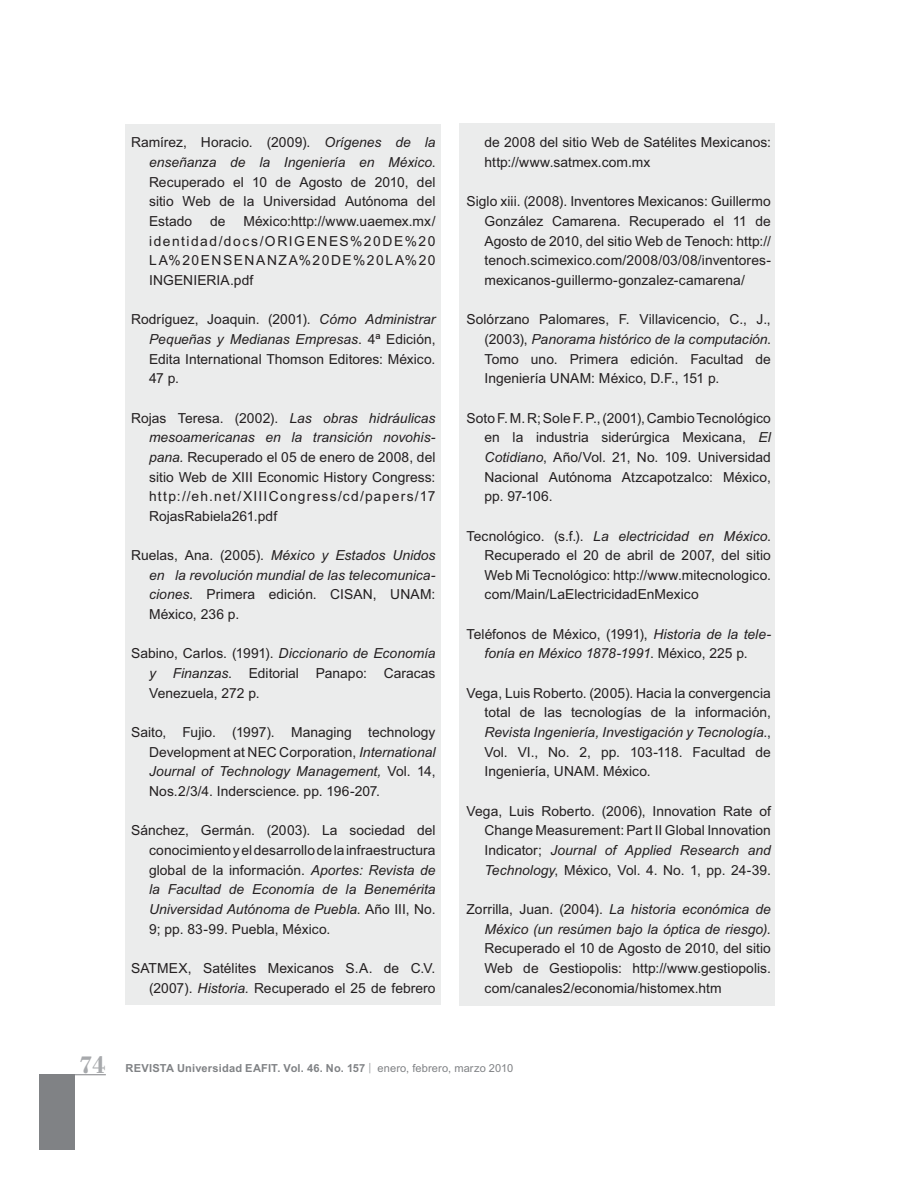
<style>
.page{position:relative;width:918px;height:1188px;background:#fff}
.page>*{position:absolute;margin:0;border:0;box-sizing:border-box;transform-origin:0 0}
.t1{font:700 24.9px "Bodoni";color:#a7a9ac;scale:.9 1}
.t2{font:13.8px/19.6px "Arial";color:#231f20;text-align:justify}
.t3{font:italic 13.8px/19.6px "Arial";color:#231f20;text-align:justify}
.t4{font:700 11.1px "Arial";letter-spacing:.015em;color:#808285}
.s1{font-style:italic}
.s2{font-style:normal}
.s3{font-weight:400;color:#a7a9ac}
.s4{font-weight:400}
</style>
<div class="page">
<div style="left:39px;top:1075px;width:35px;height:75px;background:#808285"></div>
<hr style="left:44px;top:1075px;width:62px;height:1px;background:#808285">
<div style="left:125px;top:124px;width:315px;height:881px;background:#ebecec"></div>
<div style="left:460px;top:124px;width:315px;height:882px;background:#ebecec"></div>
<p class="t2" style="left:149px;top:134px;width:288px;text-indent:-18px">Ramírez, Horacio. (2009). <span class="s1">Orígenes de la enseñanza de la Ingeniería en México</span>.<br>Recuperado el 10 de Agosto de 2010, del sitio Web de la Universidad Autónoma del Estado</p>
<p class="t2" style="left:149px;top:213px;width:288px;text-indent:94px">México:http://www.uaemex.mx/ identidad/docs/ORIGENES%20DE%20<br>LA%20ENSENANZA%20DE%20LA%20<br>INGENIERIA.pdf</p>
<p class="t2" style="left:149px;top:311px;width:288px;text-indent:-18px">Rodríguez, Joaquin. (2001). <span class="s1">Cómo Administrar Pequeñas y Medianas Empresas</span>. 4ª Edición, Edita International Thomson Editores: México.<br>47 p.</p>
<p class="t2" style="left:149px;top:409px;width:288px;text-indent:-18px">Rojas Teresa. (2002). <span class="s1">Las obras hidráulicas mesoamericanas en la transición novohis&shy;pana.</span> Recuperado el 05 de enero de 2008, del sitio Web de XIII Economic History Congress: http://eh.net/XIIICongress/cd/papers/17<br>RojasRabiela261.pdf</p>
<p class="t3" style="left:149px;top:547px;width:288px;text-indent:-18px"><span class="s2">Ruelas, Ana. (2005).</span> México y Estados Unidos en la revolución mundial de las telecomunica&shy;ciones<span class="s2">. Primera edición. CISAN, UNAM:<br>México, 236 p.</span></p>
<p class="t2" style="left:149px;top:645px;width:288px;text-indent:-18px">Sabino, Carlos. (1991). <span class="s1">Diccionario de Economía y Finanzas</span>. Editorial Panapo: Caracas Venezuela, 272 p.</p>
<p class="t2" style="left:149px;top:724px;width:288px;text-indent:-18px">Saito, Fujio. (1997). Managing technology Development at NEC Corporation, <span class="s1">International Journal of Technology Management,</span> Vol. 14, Nos.2/3/4. Inderscience. pp. 196-207.</p>
<p class="t2" style="left:149px;top:822px;width:288px;text-indent:-18px">Sánchez, Germán. (2003). La sociedad del conocimiento y el desarrollo de la infraestructura global de la información. <span class="s1">Aportes: Revista de la Facultad de Economía de la Benemérita Universidad Autónoma de Puebla</span>. Año III, No.<br>9; pp. 83-99. Puebla, México.</p>
<p class="t2" style="left:131px;top:960px;width:306px;text-align:right">SATMEX, Satélites Mexicanos S.A. de C.V. (2007). <span class="s1">Historia.</span> Recuperado el 25 de febrero</p>
<p class="t2" style="left:210px;top:213px;width:17px">de</p>
<p class="t2" style="left:485px;top:134px;width:288px">de 2008 del sitio Web de Satélites Mexicanos: http://www.satmex.com.mx</p>
<p class="t2" style="left:485px;top:193px;width:288px;text-indent:-18px">Siglo xiii. (2008). Inventores Mexicanos: Guillermo González Camarena. Recuperado el 11 de Agosto de 2010, del sitio Web de Tenoch: http:// tenoch.scimexico.com/2008/03/08/inventores&shy;mexicanos-guillermo-gonzalez-camarena/</p>
<p class="t2" style="left:485px;top:311px;width:288px;text-indent:-18px">Solórzano Palomares, F. Villavicencio, C., J., (2003), <span class="s1">Panorama histórico de la computación</span>.<br>Tomo uno. Primera edición. Facultad de Ingeniería UNAM: México, D.F., 151 p.</p>
<p class="t2" style="left:485px;top:409px;width:288px;text-indent:-18px">Soto F. M. R; Sole F. P., (2001), Cambio Tecnológico en la industria siderúrgica Mexicana, <span class="s1">El Cotidiano</span>, Año/Vol. 21, No. 109. Universidad Nacional Autónoma Atzcapotzalco: México, pp. 97-106.</p>
<p class="t2" style="left:485px;top:527px;width:288px;text-indent:-18px">Tecnológico. (s.f.). <span class="s1">La electricidad en México</span>.<br>Recuperado el 20 de abril de 2007, del sitio Web Mi Tecnológico: http://www.mitecnologico. com/Main/LaElectricidadEnMexico</p>
<p class="t3" style="left:467px;top:625px;width:306px;text-align:center"><span class="s2">Teléfonos de México, (1991),</span> Historia de la tele&shy;fonía en México 1878-1991<span class="s2">. México, 225 p.</span></p>
<p class="t2" style="left:485px;top:684px;width:288px;text-indent:-18px">Vega, Luis Roberto. (2005). Hacia la convergencia total de las tecnologías de la información, <span class="s1">Revista Ingeniería, Investigación y Tecnología</span>., Vol. VI., No. 2, pp. 103-118. Facultad de Ingeniería, UNAM. México.</p>
<p class="t2" style="left:485px;top:802px;width:288px;text-indent:-18px">Vega, Luis Roberto. (2006), Innovation Rate of Change Measurement: Part II Global Innovation Indicator; <span class="s1">Journal of Applied Research and Technology</span>, México, Vol. 4. No. 1, pp. 24-39.</p>
<p class="t3" style="left:467px;top:901px;width:306px;text-align:right"><span class="s2">Zorrilla, Juan. (2004).</span> La historia económica de<br>México (un resúmen bajo la óptica de riesgo).</p>
<p class="t2" style="left:485px;top:940px;width:288px">Recuperado el 10 de Agosto de 2010, del sitio Web de Gestiopolis: http://www.gestiopolis. com/canales2/economia/histomex.htm</p>
<h1 class="t1" style="left:79px;top:1056px;width:32px">74</h1>
<p class="t4" style="left:126px;top:1064px;width:389px">REVISTA Universidad EAFIT. Vol. 46. No. 157 <span class="s3">|</span> <span class="s4">enero, febrero, marzo 2010</span></p>
</div>
